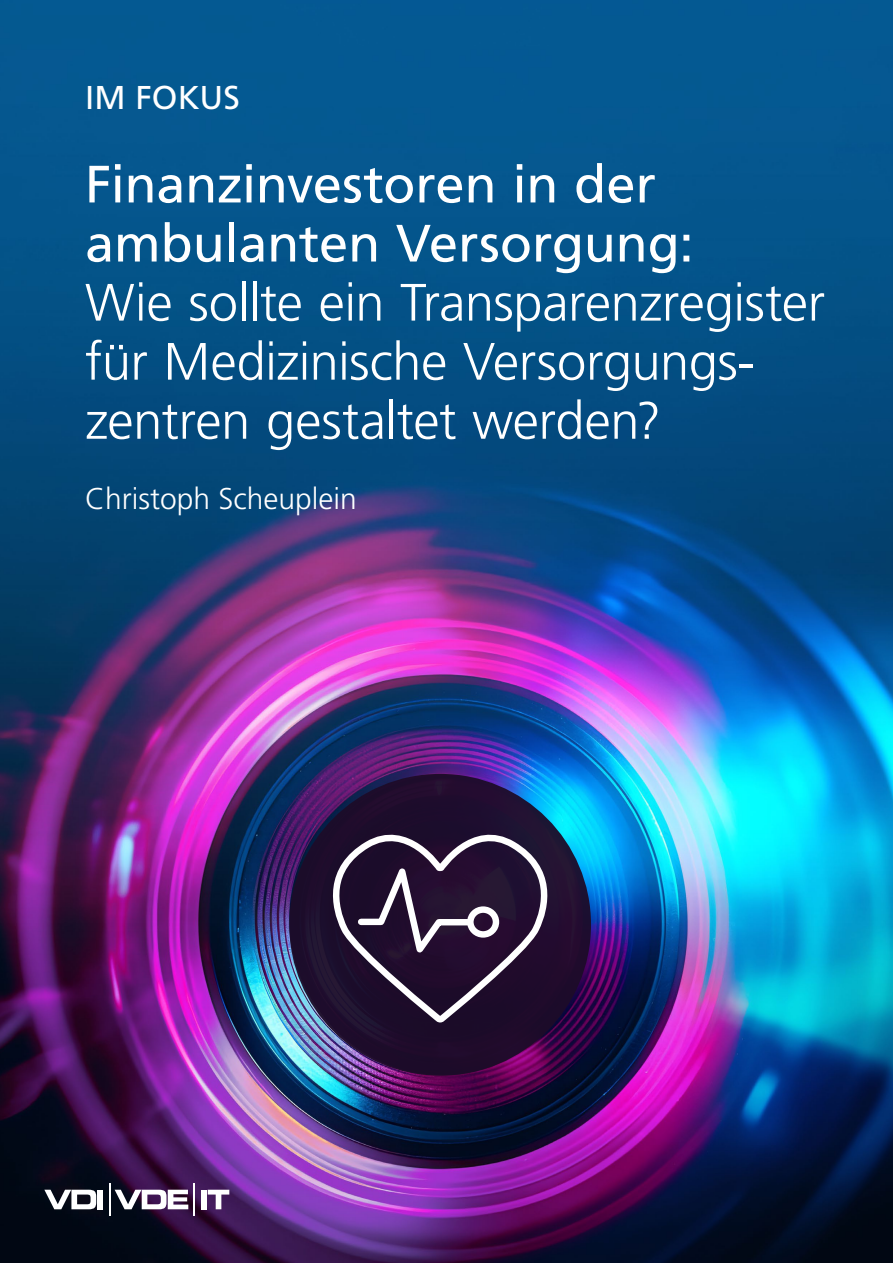
<style>
.page{position:relative;width:893px;height:1263px;background:#fff}
.page>*{position:absolute;margin:0;border:0;box-sizing:border-box;transform-origin:0 0}
.t1{font:300 52.5px/59.1px "Frutiger LT Pro";letter-spacing:-.01em;color:#fff}
.t2{font:52.5px/59.1px "Frutiger LT Pro";letter-spacing:-.005em;color:#fff}
.t3{font:33px "Frutiger LT Pro";letter-spacing:.005em;color:#fff}
.t4{font:300 30px "Frutiger LT Pro";color:#fff}
</style>
<div class="page">
<img style="left:0;top:0;width:893px;height:1263px">
<svg style="left:44px;top:1190px;width:52px;height:19px"></svg>
<div style="left:97px;top:1190px;width:6px;height:19px;background:#fff"></div>
<svg style="left:115px;top:1190px;width:73px;height:19px"></svg>
<div style="left:201px;top:1190px;width:6px;height:19px;background:#fff"></div>
<svg style="left:208px;top:1190px;width:21px;height:19px"></svg>
<hr style="left:194px;top:1183px;width:1px;height:33px;background:#fff">
<hr style="left:109px;top:1183px;width:1px;height:33px;background:#fff">
<div style="left:289px;top:774px;width:302px;height:302px;background:#1d0c29;border-radius:50%"></div>
<svg style="left:325px;top:812px;width:237px;height:214px"></svg>
<div style="left:467px;top:906px;width:32px;height:32px;border:6px solid #fff;border-radius:50%"></div>
<p class="t3" style="left:85px;top:78px;width:156px">IM FOKUS</p>
<p class="t2" style="left:85px;top:155px;width:610px">Finanzinvestoren in der ambulanten Versorgung:</p>
<p class="t1" style="left:85px;top:273px;width:741px">Wie sollte ein Transparenzregister für Medizinische Versorgungs&shy;zentren gestaltet werden?</p>
<p class="t4" style="left:85px;top:481px;width:273px">Christoph Scheuplein</p>
</div>
